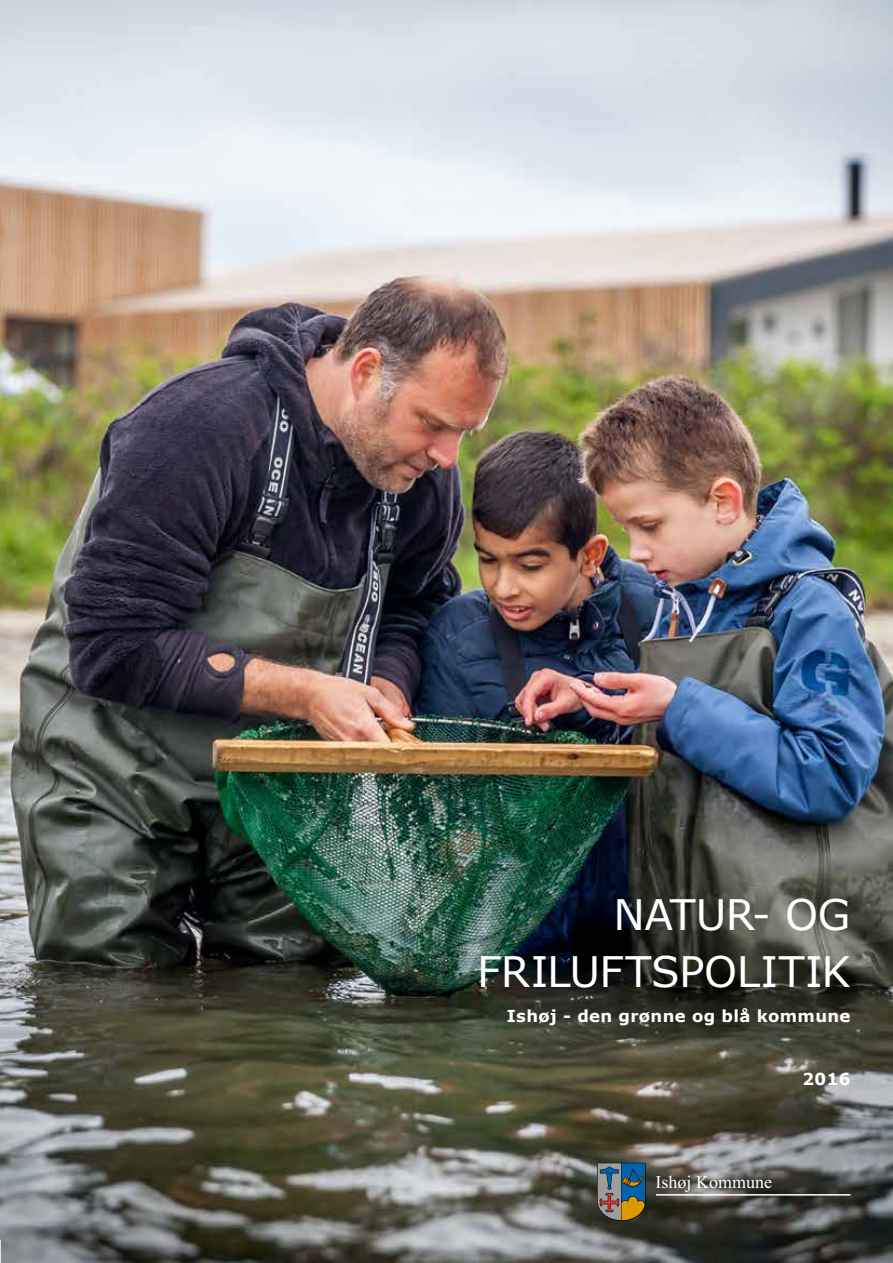
<style>
.page{position:relative;width:893px;height:1263px;background:#fff}
.page>*{position:absolute;margin:0;border:0;box-sizing:border-box;transform-origin:0 0}
.t1{font:42px/57px "Verdana";letter-spacing:-.01em;color:#fff;text-align:right}
.t2{font:18px "Times New Roman";color:#fff}
.t3{font:700 16.5px "Verdana";letter-spacing:.02em;color:#fff}
</style>
<div class="page">
<img style="left:0;top:1px;width:893px;height:1262px">
<svg style="left:0;top:1239px;width:1px;height:24px"></svg>
<hr style="left:656px;top:1194px;width:194px;height:1px;background:#fff">
<svg style="left:597px;top:1163px;width:49px;height:58px;background:#606c69"></svg>
<h1 class="t1" style="left:477px;top:886px;width:375px">NATUR- OG<br>FRILUFTSPOLITIK</h1>
<p class="t3" style="left:507px;top:1004px;width:345px">Ishøj - den grønne og blå kommune</p>
<p class="t3" style="left:802px;top:1067px;width:49px">2016</p>
<p class="t2" style="left:656px;top:1170px;width:118px">Ishøj Kommune</p>
</div>
